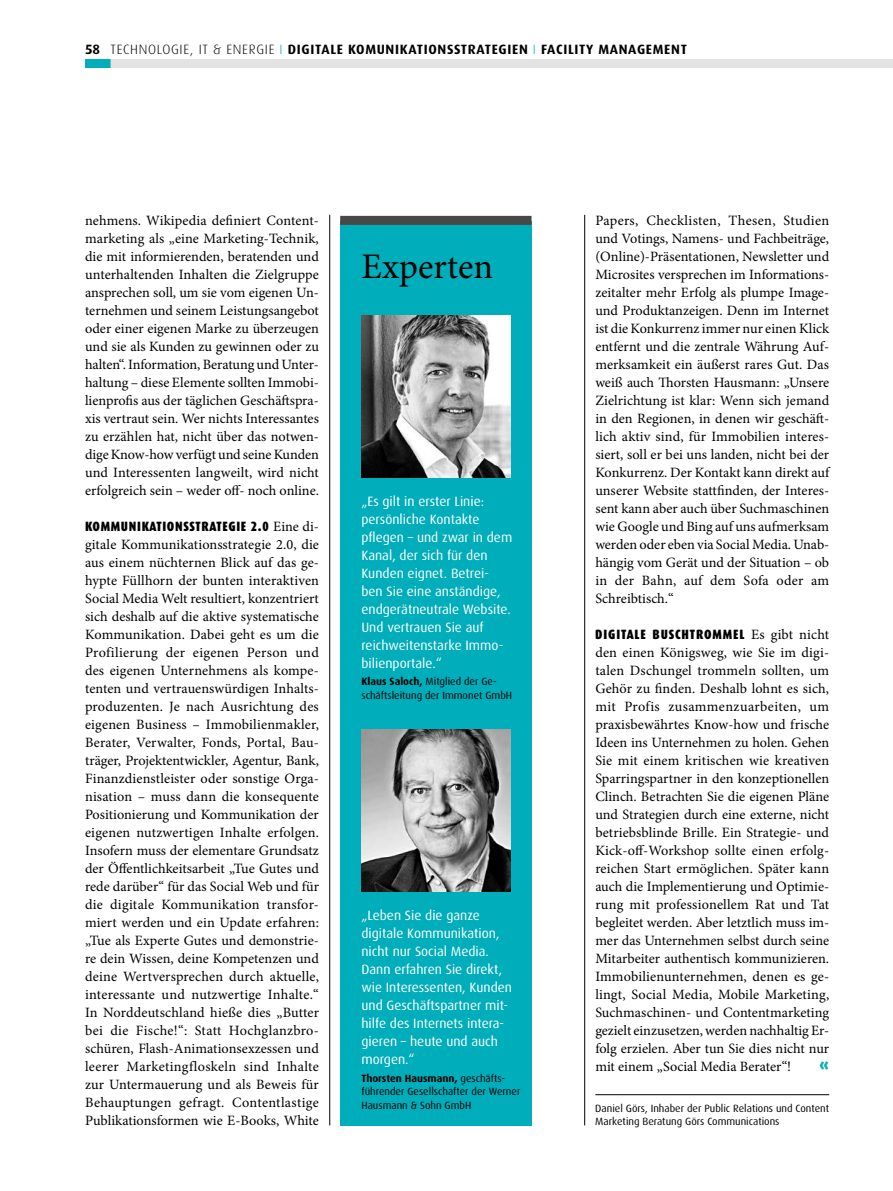
<style>
.page{position:relative;width:893px;height:1191px;background:#fff}
.page>*{position:absolute;margin:0;border:0;box-sizing:border-box;transform-origin:0 0}
.t1{font:36px "Minion Pro";color:#000}
.t2{font:900 16.5px "Dax";color:#00adba}
.t3{font:14.25px/18px "Minion Pro";color:#000;text-align:justify}
.t4{font:13.5px/18px "Dax";color:#fff}
.t5{font:900 13.5px "Dax Condensed";letter-spacing:.05em;color:#000}
.t6{font:700 13.5px "Dax";letter-spacing:.05em;color:#000}
.t7{font:300 13.5px "Dax";letter-spacing:.05em;color:#000}
.t8{font:10.5px/13.5px "Dax";color:#000}
.s1{font-weight:700}
.s2{font-weight:300;color:#00adba}
.s3{font-family:"Minion Pro";font-weight:400;font-size:14.25px}
</style>
<div class="page">
<div style="left:85px;top:59px;width:808px;height:9px;background:#e3e3e3"></div>
<div style="left:85px;top:59px;width:26px;height:9px;background:#00adba"></div>
<hr style="left:584px;top:215px;width:1px;height:910px;background:#000">
<hr style="left:329px;top:215px;width:1px;height:910px;background:#000">
<hr style="left:595px;top:1094px;width:234px;height:1px;background:#000">
<div style="left:340px;top:221px;width:191px;height:904px;background:#00adba"></div>
<div style="left:340px;top:216px;width:191px;height:9px;background:#484847"></div>
<img style="left:361px;top:315px;width:149px;height:162px">
<img style="left:361px;top:729px;width:149px;height:162px">
<p class="t7" style="left:85px;top:41px;width:41px"><span class="s1">58</span> TECHNO</p>
<p class="t7" style="left:157px;top:41px;width:14px">LOGIE</p>
<p class="t7" style="left:190px;top:41px;width:51px">, IT &amp; ENERGIE</p>
<p class="t6" style="left:280px;top:41px;width:220px"><span class="s2">I</span> DIGITALE KOMUNIKATIONSSTRATEGIE</p>
<p class="t6" style="left:519px;top:41px;width:169px">N <span class="s2">I</span> FACILITY MANAGEMENT</p>
<p class="t3" style="left:85px;top:212px;width:235px">nehmens. Wikipedia definiert Content&shy;marketing als „eine Marketing-Technik, die mit informierenden, beratenden und unterhaltenden Inhalten die Zielgruppe ansprechen soll, um sie vom eigenen Un&shy;ternehmen und seinem Leistungsangebot oder einer eigenen Marke zu überzeugen und sie als Kunden zu gewinnen oder zu halten“. Information, Beratung und Unter&shy;haltung – diese Elemente sollten Immobi&shy;lienprofis aus der täglichen Geschäftspra&shy;xis vertraut sein. Wer nichts Interessantes zu erzählen hat, nicht über das notwen&shy;dige Know-how verfügt und seine Kunden und Interessenten langweilt, wird nicht erfolgreich sein – weder off- noch online.</p>
<p class="t5" style="left:85px;top:519px;width:235px">KOMMUNIKATIONSSTRATEGIE 2.0 <span class="s3">Eine di-</span></p>
<p class="t3" style="left:85px;top:536px;width:235px">gitale Kommunikationsstrategie 2.0, die aus einem nüchternen Blick auf das ge&shy;hypte Füllhorn der bunten interaktiven Social Media Welt resultiert, konzentriert sich deshalb auf die aktive systematische Kommunikation. Dabei geht es um die Profilierung der eigenen Person und des eigenen Unternehmens als kompe&shy;tenten und vertrauenswürdigen Inhalts&shy;produzenten. Je nach Ausrichtung des eigenen Business – Immobilienmakler, Berater, Verwalter, Fonds, Portal, Bau&shy;träger, Projektentwickler, Agentur, Bank, Finanzdienstleister oder sonstige Orga&shy;nisation – muss dann die konsequente Positionierung und Kommunikation der eigenen nutzwertigen Inhalte erfolgen.<br>Insofern muss der elementare Grundsatz der Öffentlichkeitsarbeit „Tue Gutes und rede darüber“ für das Social Web und für die digitale Kommunikation transfor&shy;miert werden und ein Update erfahren: „Tue als Experte Gutes und demonstrie&shy;re dein Wissen, deine Kompetenzen und deine Wertversprechen durch aktuelle, interessante und nutzwertige Inhalte.“ In Norddeutschland hieße dies „Butter bei die Fische!“: Statt Hochglanzbro&shy;schüren, Flash-Animationsexzessen und leerer Marketingfloskeln sind Inhalte zur Untermauerung und als Beweis für Behauptungen gefragt. Contentlastige Publikationsformen wie E-Books, White</p>
<h1 class="t1" style="left:361px;top:243px;width:133px">Experten</h1>
<p class="t4" style="left:361px;top:492px;width:152px">„Es gilt in erster Linie: persönliche Kontakte pflegen – und zwar in dem<br>Kanal, der sich für den<br>Kunden eignet. Betrei&shy;ben Sie eine anständige, endgerätneutrale Website.<br>Und vertrauen Sie auf reichweitenstarke Immo&shy;bilienportale.“</p>
<p class="t8" style="left:361px;top:675px;width:152px"><span class="s1">KLAUS SALOCH,</span> Mitglied der Ge&shy;schäftsleitung der Immonet GmbH</p>
<p class="t4" style="left:361px;top:906px;width:152px">„Leben Sie die ganze digitale Kommunikation, nicht nur Social Media.<br>Dann erfahren Sie direkt, wie Interessenten, Kunden und Geschäftspartner mit&shy;hilfe des Internets intera&shy;gieren – heute und auch morgen.“</p>
<p class="t8" style="left:361px;top:1071px;width:160px"><span class="s1">THORSTEN HAUSMANN,</span> geschäfts&shy;führender Gesellschafter der Werner<br>Hausmann &amp; Sohn GmbH</p>
<p class="t3" style="left:595px;top:211px;width:235px">Papers, Checklisten, Thesen, Studien und Votings, Namens- und Fachbeiträge, (Online)-Präsentationen, Newsletter und Microsites versprechen im Informations&shy;zeitalter mehr Erfolg als plumpe Image&shy;und Produktanzeigen. Denn im Internet ist die Konkurrenz immer nur einen Klick entfernt und die zentrale Währung Auf&shy;merksamkeit ein äußerst rares Gut. Das weiß auch Thorsten Hausmann: „Unsere Zielrichtung ist klar: Wenn sich jemand in den Regionen, in denen wir geschäft&shy;lich aktiv sind, für Immobilien interes&shy;siert, soll er bei uns landen, nicht bei der Konkurrenz. Der Kontakt kann direkt auf unserer Website stattfinden, der Interes&shy;sent kann aber auch über Suchmaschinen wie Google und Bing auf uns aufmerksam werden oder eben via Social Media. Unab&shy;hängig vom Gerät und der Situation – ob in der Bahn, auf dem Sofa oder am Schreibtisch.“</p>
<p class="t5" style="left:595px;top:627px;width:235px">DIGITALE BUSCHTROMMEL <span class="s3">Es gibt nicht</span></p>
<p class="t3" style="left:595px;top:644px;width:235px">den einen Königsweg, wie Sie im digi&shy;talen Dschungel trommeln sollten, um Gehör zu finden. Deshalb lohnt es sich, mit Profis zusammenzuarbeiten, um praxisbewährtes Know-how und frische Ideen ins Unternehmen zu holen. Gehen Sie mit einem kritischen wie kreativen Sparringspartner in den konzeptionellen Clinch. Betrachten Sie die eigenen Pläne und Strategien durch eine externe, nicht betriebsblinde Brille. Ein Strategie- und Kick-off-Workshop sollte einen erfolg&shy;reichen Start ermöglichen. Später kann auch die Implementierung und Optimie&shy;rung mit professionellem Rat und Tat begleitet werden. Aber letztlich muss im&shy;mer das Unternehmen selbst durch seine Mitarbeiter authentisch kommunizieren.<br>Immobilienunternehmen, denen es ge&shy;lingt, Social Media, Mobile Marketing, Suchmaschinen- und Contentmarketing gezielt einzusetzen, werden nachhaltig Er&shy;folg erzielen. Aber tun Sie dies nicht nur mit einem „Social Media Berater“!</p>
<p class="t2" style="left:820px;top:1056px;width:11px">«</p>
<p class="t8" style="left:595px;top:1101px;width:235px">Daniel Görs, Inhaber der Public Relations und Content<br>Marketing Beratung Görs Communications</p>
</div>
